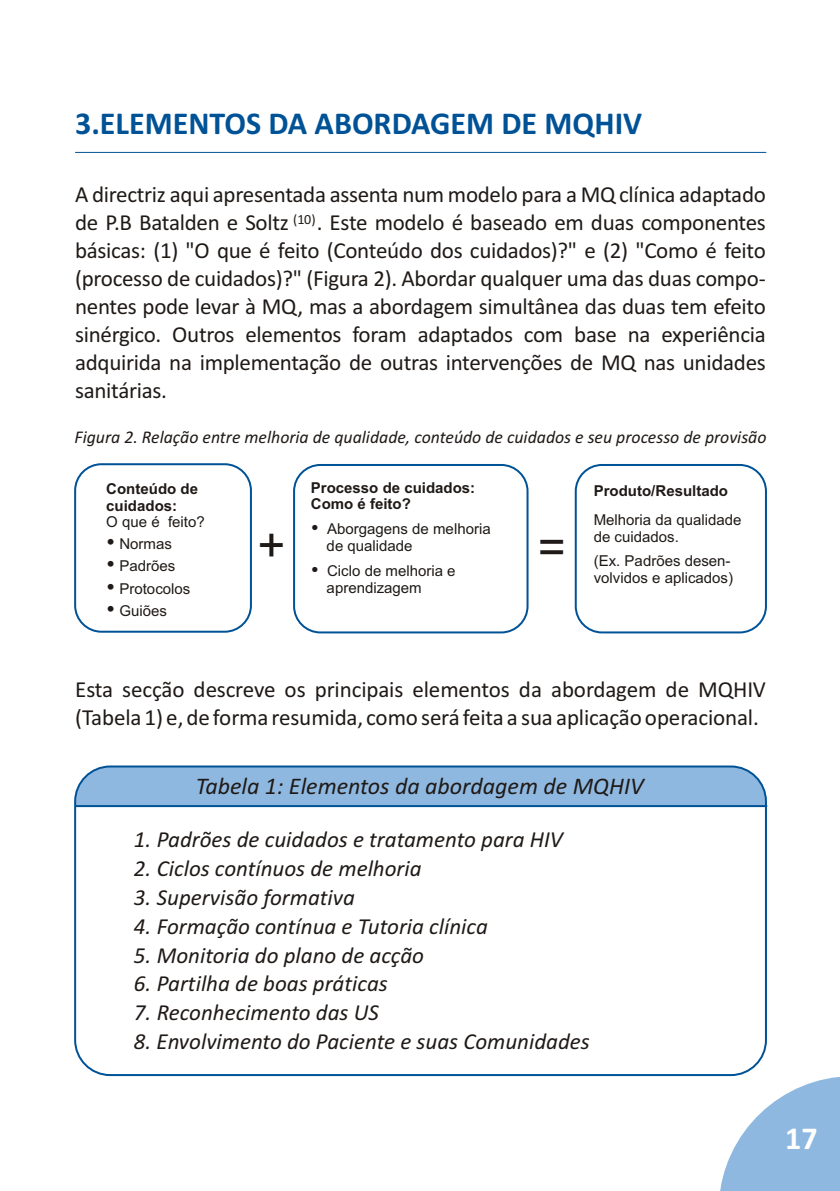
<style>
.page{position:relative;width:840px;height:1191px;background:#fff}
.page>*{position:absolute;margin:0;border:0;box-sizing:border-box;transform-origin:0 0}
.t1{font:48px "Arial";color:#1f1a17}
.t2{font:700 32px "Calibri";color:#005296}
.t3{font:700 32px "Calibri";color:#fff}
.t4{font:italic 24px "Calibri";color:#1f1a17}
.t5{font:23px/28px "Calibri";letter-spacing:-.015em;color:#1f1a17}
.t6{font:italic 23px "Calibri";color:#1f1a17}
.t7{font:italic 18px "Calibri";color:#1f1a17}
.t8{font:15px/22.2px "Arial";color:#1f1a17}
.t9{font:700 15px/16.8px "Arial";color:#1f1a17}
.t10{font:14px "Calibri";color:#1f1a17}
</style>
<div class="page">
<div style="left:77px;top:768px;width:688px;height:37px;background:#8fb8e0"></div>
<hr style="left:75px;top:152px;width:690px;height:1px;background:#005296">
<svg style="left:718px;top:1076px;width:121px;height:115px"></svg>
<div style="left:74px;top:463px;width:178px;height:169px;border:2px solid #005296;border-radius:26px"></div>
<div style="left:293px;top:464px;width:235px;height:169px;border:2px solid #005296;border-radius:26px"></div>
<div style="left:574px;top:464px;width:192px;height:169px;border:2px solid #005296;border-radius:26px"></div>
<div style="left:74px;top:765px;width:692px;height:311px;border:2px solid #005296;border-radius:35px"></div>
<hr style="left:75px;top:805px;width:691px;height:2px;background:#005296">
<h2 class="t2" style="left:75px;top:110px;width:568px">3.ELEMENTOS DA ABORDAGEM DE MQHIV</h2>
<p class="t5" style="left:75px;top:182px;width:692px">A directriz aqui apresentada assenta num modelo para a MQ clínica adaptado de P.B Batalden e Soltz . Este modelo é baseado em duas componentes</p>
<p class="t10" style="left:293px;top:213px;width:24px">(10)</p>
<p class="t5" style="left:75px;top:238px;width:692px;text-align:justify">básicas: (1) "O que é feito (Conteúdo dos cuidados)?" e (2) "Como é feito (processo de cuidados)?" (Figura 2). Abordar qualquer uma das duas compo&shy;nentes pode levar à MQ, mas a abordagem simultânea das duas tem efeito sinérgico. Outros elementos foram adaptados com base na experiência adquirida na implementação de outras intervenções de MQ nas unidades sanitárias.</p>
<p class="t7" style="left:74px;top:430px;width:693px">Figura 2. Relação entre melhoria de qualidade, conteúdo de cuidados e seu processo de provisão</p>
<p class="t9" style="left:106px;top:481px;width:93px">Conteúdo de cuidados:</p>
<p class="t8" style="left:119px;top:512px;width:87px;text-indent:-13px">O que é feito?<br>Normas<br>Padrões<br>Protocolos<br>Guiões</p>
<p class="t9" style="left:311px;top:480px;width:166px">Processo de cuidados:<br>Como é feito?</p>
<p class="t8" style="left:326px;top:521px;width:165px;line-height:17.4px">Aborgagens de melhoria de qualidade</p>
<p class="t8" style="left:326px;top:563px;width:130px;line-height:17.4px">Ciclo de melhoria e aprendizagem</p>
<h1 class="t1" style="left:257px;top:527px;width:30px">+</h1>
<h1 class="t1" style="left:537px;top:529px;width:30px">=</h1>
<p class="t9" style="left:593px;top:484px;width:136px">Produto/Resultado</p>
<p class="t8" style="left:593px;top:513px;width:149px;line-height:16.8px">Melhoria da qualidade de cuidados.</p>
<p class="t8" style="left:593px;top:554px;width:141px;line-height:16.8px">(Ex. Padrões desen&shy;volvidos e aplicados)</p>
<p class="t5" style="left:75px;top:677px;width:692px">Esta secção descreve os principais elementos da abordagem de MQHIV (Tabela 1) e, de forma resumida, como será feita a sua aplicação operacional.</p>
<p class="t4" style="left:196px;top:775px;width:449px">Tabela 1: Elementos da abordagem de MQHIV</p>
<p class="t6" style="left:134px;top:830px;width:430px">1. Padrões de cuidados e tratamento para HIV</p>
<p class="t6" style="left:134px;top:858px;width:289px">2. Ciclos contínuos de melhoria</p>
<p class="t6" style="left:134px;top:887px;width:222px">3. Supervisão formativa</p>
<p class="t6" style="left:134px;top:916px;width:355px">4. Formação contínua e Tutoria clínica</p>
<p class="t6" style="left:134px;top:945px;width:291px">5. Monitoria do plano de acção</p>
<p class="t6" style="left:134px;top:974px;width:255px">6. Partilha de boas práticas</p>
<p class="t6" style="left:134px;top:1003px;width:246px">7. Reconhecimento das US</p>
<p class="t6" style="left:134px;top:1032px;width:457px">8. Envolvimento do Paciente e suas Comunidades</p>
<h2 class="t3" style="left:784px;top:1125px;width:34px">17</h2>
</div>
